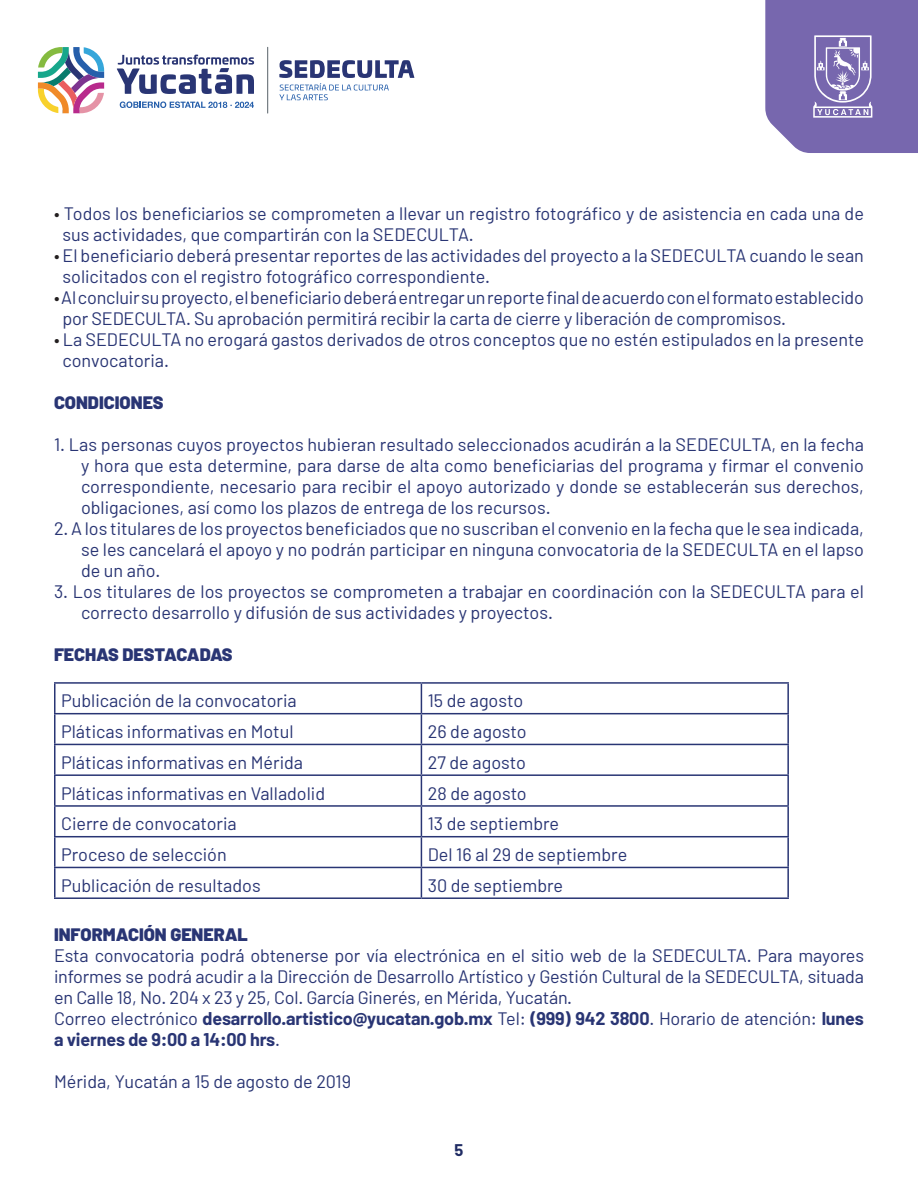
<style>
.page{position:relative;width:918px;height:1188px;background:#fff}
.page>*{position:absolute;margin:0;border:0;box-sizing:border-box;transform-origin:0 0}
.t1{font:18px/21px "Barlow";color:#293574}
.t2{font:900 18px "Barlow";color:#293574}
.t3{font:700 16.5px "Barlow";color:#202c64}
.s1{color:#231f20}
.s2{font-weight:700}
</style>
<div class="page">
<svg style="left:765px;top:0;width:153px;height:153px;background:#8273b4"></svg>
<svg style="left:38px;top:47px;width:66px;height:66px"></svg>
<svg style="left:117px;top:55px;width:137px;height:39px"></svg>
<hr style="left:267px;top:47px;width:1px;height:67px;background:#48535a">
<svg style="left:120px;top:101px;width:134px;height:7px"></svg>
<svg style="left:279px;top:60px;width:135px;height:40px"></svg>
<hr style="left:54px;top:682px;width:367px;height:2px;background:#293574">
<hr style="left:54px;top:684px;width:2px;height:29px;background:#293574">
<hr style="left:421px;top:682px;width:368px;height:2px;background:#293574">
<svg style="left:421px;top:684px;width:1px;height:29px"></svg>
<hr style="left:787px;top:684px;width:2px;height:29px;background:#293574">
<hr style="left:54px;top:713px;width:367px;height:1px;background:#293574">
<hr style="left:54px;top:714px;width:2px;height:30px;background:#293574">
<hr style="left:421px;top:713px;width:368px;height:1px;background:#293574">
<hr style="left:421px;top:714px;width:1px;height:30px;background:#293574">
<hr style="left:787px;top:714px;width:2px;height:30px;background:#293574">
<hr style="left:54px;top:744px;width:367px;height:1px;background:#293574">
<hr style="left:54px;top:745px;width:2px;height:29px;background:#293574">
<hr style="left:421px;top:744px;width:368px;height:1px;background:#293574">
<hr style="left:787px;top:745px;width:2px;height:29px;background:#293574">
<hr style="left:54px;top:774px;width:367px;height:2px;background:#293574">
<hr style="left:54px;top:776px;width:2px;height:29px;background:#293574">
<hr style="left:421px;top:774px;width:368px;height:2px;background:#293574">
<hr style="left:787px;top:776px;width:2px;height:29px;background:#293574">
<hr style="left:54px;top:805px;width:367px;height:2px;background:#293574">
<hr style="left:54px;top:807px;width:2px;height:29px;background:#293574">
<hr style="left:421px;top:805px;width:368px;height:2px;background:#293574">
<svg style="left:421px;top:745px;width:1px;height:91px"></svg>
<hr style="left:787px;top:807px;width:2px;height:29px;background:#293574">
<hr style="left:54px;top:836px;width:367px;height:1px;background:#293574">
<hr style="left:54px;top:837px;width:2px;height:30px;background:#293574">
<hr style="left:421px;top:836px;width:368px;height:1px;background:#293574">
<hr style="left:421px;top:837px;width:1px;height:30px;background:#293574">
<hr style="left:787px;top:837px;width:2px;height:30px;background:#293574">
<hr style="left:54px;top:867px;width:367px;height:1px;background:#293574">
<hr style="left:54px;top:868px;width:2px;height:29px;background:#293574">
<hr style="left:421px;top:867px;width:368px;height:1px;background:#293574">
<svg style="left:421px;top:868px;width:1px;height:29px"></svg>
<hr style="left:787px;top:868px;width:2px;height:29px;background:#293574">
<hr style="left:54px;top:897px;width:367px;height:2px;background:#293574">
<hr style="left:421px;top:897px;width:368px;height:2px;background:#293574">
<p class="t1" style="left:63px;top:203px;width:803px;text-indent:-9px"><span class="s1">•</span> Todos los beneficiarios se comprometen a llevar un registro fotográfico y de asistencia en cada una de sus actividades, que compartirán con la SEDECULTA.</p>
<p class="t1" style="left:63px;top:245px;width:803px;text-indent:-9px"><span class="s1">•</span> El beneficiario deberá presentar reportes de las actividades del proyecto a la SEDECULTA cuando le sean solicitados con el registro fotográfico correspondiente.</p>
<p class="t1" style="left:63px;top:287px;width:803px;text-indent:-9px"><span class="s1">•</span> Al concluir su proyecto, el beneficiario deberá entregar un reporte final de acuerdo con el formato establecido por SEDECULTA. Su aprobación permitirá recibir la carta de cierre y liberación de compromisos.</p>
<p class="t1" style="left:63px;top:329px;width:803px;text-indent:-9px"><span class="s1">•</span> La SEDECULTA no erogará gastos derivados de otros conceptos que no estén estipulados en la presente convocatoria.</p>
<p class="t2" style="left:54px;top:392px;width:111px">CONDICIONES</p>
<p class="t1" style="left:81px;top:434px;width:785px;text-align:justify;text-indent:-27px">1. Las personas cuyos proyectos hubieran resultado seleccionados acudirán a la SEDECULTA, en la fecha y hora que esta determine, para darse de alta como beneficiarias del programa y firmar el convenio correspondiente, necesario para recibir el apoyo autorizado y donde se establecerán sus derechos, obligaciones, así como los plazos de entrega de los recursos.</p>
<p class="t1" style="left:81px;top:518px;width:785px;text-align:justify;text-indent:-27px">2. A los titulares de los proyectos beneficiados que no suscriban el convenio en la fecha que le sea indicada, se les cancelará el apoyo y no podrán participar en ninguna convocatoria de la SEDECULTA en el lapso de un año.</p>
<p class="t1" style="left:81px;top:581px;width:785px;text-indent:-27px">3. Los titulares de los proyectos se comprometen a trabajar en coordinación con la SEDECULTA para el correcto desarrollo y difusión de sus actividades y proyectos.</p>
<p class="t2" style="left:54px;top:644px;width:180px">FECHAS DESTACADAS</p>
<p class="t1" style="left:61px;top:690px;width:237px">Publicación de la convocatoria</p>
<p class="t1" style="left:428px;top:690px;width:97px">15 de agosto</p>
<p class="t1" style="left:61px;top:721px;width:234px">Pláticas informativas en Motul</p>
<p class="t1" style="left:428px;top:721px;width:100px">26 de agosto</p>
<p class="t1" style="left:61px;top:751px;width:243px">Pláticas informativas en Mérida</p>
<p class="t1" style="left:428px;top:751px;width:100px">27 de agosto</p>
<p class="t1" style="left:61px;top:782px;width:266px">Pláticas informativas en Valladolid</p>
<p class="t1" style="left:428px;top:782px;width:100px">28 de agosto</p>
<p class="t1" style="left:61px;top:813px;width:177px">Cierre de convocatoria</p>
<p class="t1" style="left:428px;top:813px;width:133px">13 de septiembre</p>
<p class="t1" style="left:61px;top:844px;width:167px">Proceso de selección</p>
<p class="t1" style="left:428px;top:844px;width:201px">Del 16 al 29 de septiembre</p>
<p class="t1" style="left:61px;top:874px;width:201px">Publicación de resultados</p>
<p class="t1" style="left:428px;top:874px;width:137px">30 de septiembre</p>
<p class="t2" style="left:54px;top:923px;width:195px">INFORMACIÓN GENERAL</p>
<p class="t1" style="left:54px;top:945px;width:812px">Esta convocatoria podrá́ obtenerse por vía electrónica en el sitio web de la SEDECULTA. Para mayores informes se podrá acudir a la Dirección de Desarrollo Artístico y Gestión Cultural de la SEDECULTA, situada en Calle 18, No. 204 x 23 y 25, Col. García Ginerés, en Mérida, Yucatán.<br>Correo electrónico <span class="s2">desarrollo.artistico@yucatan.gob.mx</span> Tel: <span class="s2">(999) 942 3800</span>. Horario de atención: <span class="s2">lunes a viernes de 9:00 a 14:00 hrs</span>.</p>
<p class="t1" style="left:54px;top:1071px;width:299px">Mérida, Yucatán a 15 de agosto de 2019</p>
<p class="t3" style="left:455px;top:1140px;width:10px">5</p>
</div>
